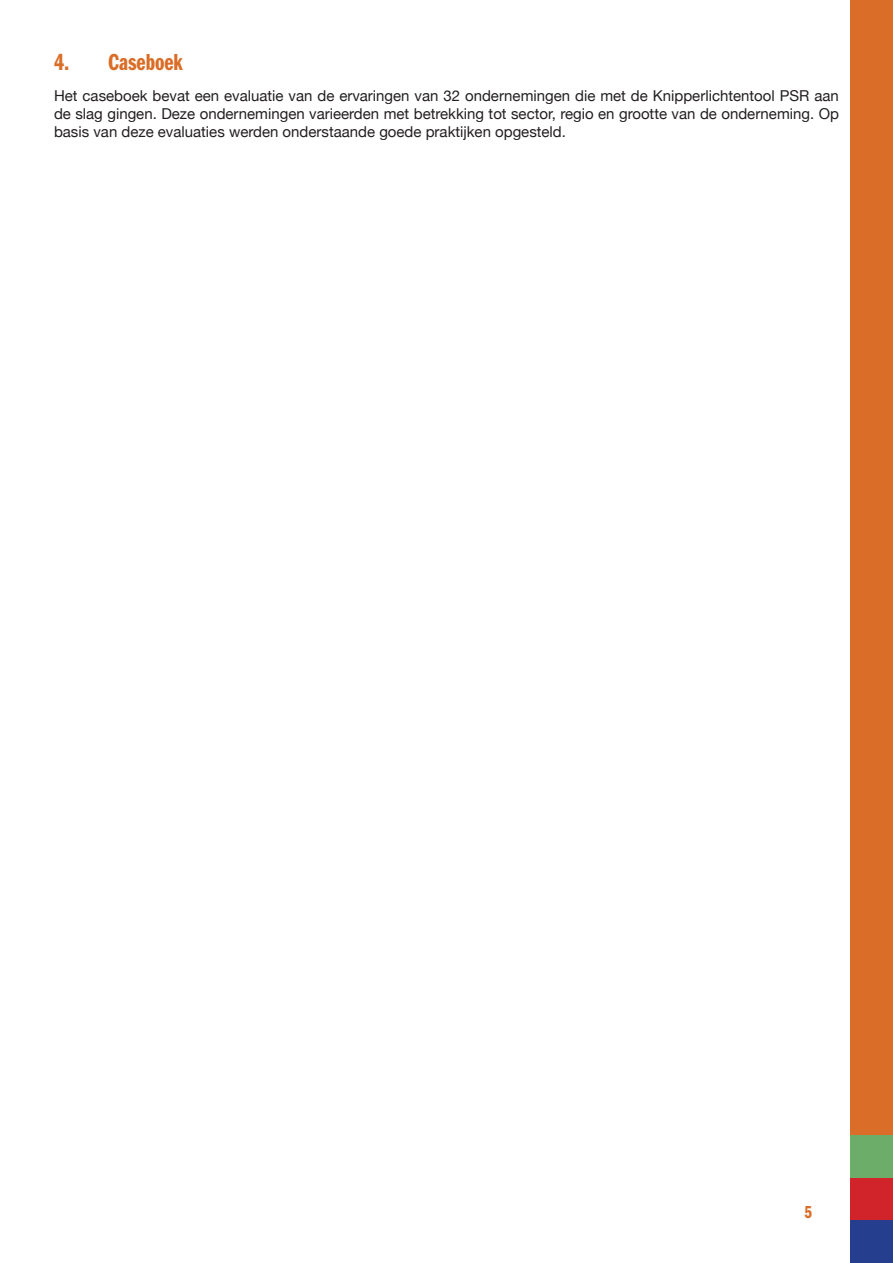
<style>
.page{position:relative;width:893px;height:1263px;background:#fff}
.page>*{position:absolute;margin:0;border:0;box-sizing:border-box;transform-origin:0 0}
.Titel_2{font:24px "Franklin Gothic URW Com Dem";color:#da6d27}
.t1{font:18px "Franklin Gothic URW Com Dem";color:#da6d27}
.Texte{font:15px/18px "Helvetica Neue";color:#231f20;text-align:justify}
</style>
<div class="page">
<div style="left:850px;top:0;width:43px;height:1263px;background:#da6d27"></div>
<div style="left:850px;top:1135px;width:43px;height:43px;background:#6dad6a"></div>
<div style="left:850px;top:1178px;width:43px;height:42px;background:#d1232a"></div>
<div style="left:850px;top:1220px;width:43px;height:43px;background:#253f8e"></div>
<p class="Titel_2" style="left:54px;top:45px;width:131px">4. Caseboek</p>
<p class="Texte" style="left:54px;top:87px;width:786px">Het caseboek bevat een evaluatie van de ervaringen van 32 ondernemingen die met de Knipperlichtentool PSR aan de slag gingen. Deze ondernemingen varieerden met betrekking tot sector, regio en grootte van de onderneming. Op basis van deze evaluaties werden onderstaande goede praktijken opgesteld.</p>
<p class="t1" style="left:804px;top:1199px;width:9px">5</p>
</div>
